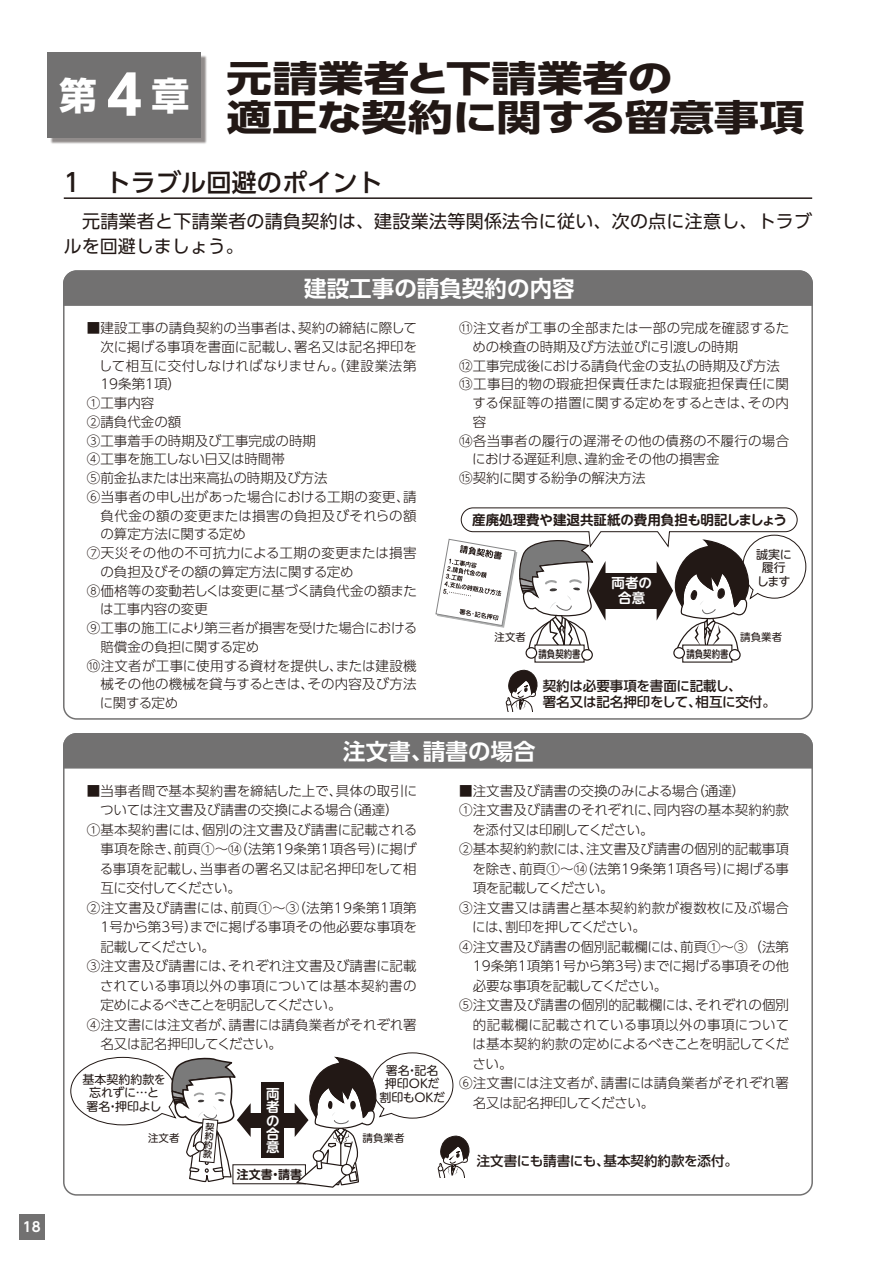
<style>
.page{position:relative;width:893px;height:1263px;background:#fff}
.page>*{position:absolute;margin:0;border:0;box-sizing:border-box;transform-origin:0 0}
.t1{font:700 37.8px "UD Shin Go Pr 6";color:#fff}
.t2{font:700 36.3px/39px "UD Shin Go Pr 6";letter-spacing:-.01em;color:#221815;scale:1.25 1}
.t3{font:500 25.2px "UD Shin Go Pr 6";color:#221815}
.t4{font:700 22.5px "UD Shin Go Pr 6 De";color:#fff}
.t5{font:18px/25.5px "UD Shin Go Pr 6";letter-spacing:.015em;color:#221815}
.t6{font:300 13.5px "UD Shin Go Pr 6";color:#221815}
.t7{font:300 13.5px "UD Shin Go Pr 6";letter-spacing:.025em;color:#221815}
.t8{font:300 13.5px "UD Shin Go Pr 6";letter-spacing:.035em;color:#221815}
.t9{font:300 13.5px "UD Shin Go Pr 6";letter-spacing:.03em;color:#221815}
.t10{font:500 13.5px/16.5px "UD Shin Go Pr 6";color:#221815}
.t11{font:300 13.5px "UD Shin Go Pr 6";letter-spacing:-.03em;color:#221815}
.t12{font:300 13.5px "UD Shin Go Pr 6";letter-spacing:-.025em;color:#221815}
.t13{font:300 13.5px "UD Shin Go Pr 6";letter-spacing:.02em;color:#221815}
.t14{font:700 13.5px "UD Shin M Go Pr 6 De";color:#221815}
.t15{font:300 13.5px "UD Shin Go Pr 6";letter-spacing:-.045em;color:#221815}
.t16{font:300 13.5px "UD Shin Go Pr 6";letter-spacing:-.075em;color:#221815}
.t17{font:300 13.5px "UD Shin Go Pr 6";letter-spacing:-.02em;color:#221815}
.t18{font:300 13.5px "UD Shin Go Pr 6";letter-spacing:-.05em;color:#221815}
.t19{font:700 13.5px/13.4px "UD Shin M Go Pr 6 De";color:#fff;text-align:center}
.t20{font:300 13.5px "UD Shin Go Pr 6";letter-spacing:-.09em;color:#221815}
.t21{font:700 13.5px "UD Shin Go Pr 6 De";color:#fff}
.t22{font:12px/13.5px "UD Shin M Go Pr 6";color:#221815;text-align:center}
.t23{font:700 12px "UD Shin M Go Pr 6 De";color:#221815}
.t24{font:10.5px "UD Shin M Go Pr 6";color:#221815}
.t25{font:500 10.5px "UD Shin M Go Pr 6";color:#221815;scale:.8 1}
.t26{font:500 9px/9px "UD Shin M Go Pr 6";color:#221815;text-align:justify}
.s1{font-size:54px}
</style>
<div class="page">
<svg style="left:63px;top:270px;width:750px;height:37px;background:#777676"></svg>
<div style="left:63px;top:733px;width:750px;height:36px;background:#727171"></div>
<div style="left:249px;top:1113px;width:48px;height:14px;background:#221815"></div>
<div style="left:261px;top:1082px;width:23px;height:76px;background:#221815"></div>
<div style="left:673px;top:647px;width:12px;height:12px;border:1px solid #221815;border-radius:50%"></div>
<div style="left:729px;top:649px;width:12px;height:12px;border:1px solid #221815;border-radius:50%"></div>
<div style="left:525px;top:647px;width:12px;height:12px;border:1px solid #221815;border-radius:50%"></div>
<div style="left:581px;top:649px;width:12px;height:12px;border:1px solid #221815;border-radius:50%"></div>
<svg style="left:435px;top:507px;width:372px;height:150px"></svg>
<svg style="left:70px;top:1056px;width:181px;height:140px"></svg>
<svg style="left:294px;top:1052px;width:176px;height:136px"></svg>
<svg style="left:506px;top:669px;width:32px;height:42px"></svg>
<hr style="left:64px;top:197px;width:748px;height:2px;background:#221815">
<div style="left:50px;top:55px;width:157px;height:89px;background:#221815;opacity:.5"></div>
<div style="left:48px;top:53px;width:153px;height:85px;background:#727171"></div>
<div style="left:19px;top:1214px;width:26px;height:25px;background:#727171"></div>
<p class="t21" style="left:23px;top:1216px;width:19px">18</p>
<h1 class="t1" style="left:59px;top:64px;width:132px">第<span class="s1">4</span>章</h1>
<h2 class="t2" style="left:226px;top:58px;width:464px">元請業者と下請業者の<br>適正な契約に関する留意事項</h2>
<h3 class="t3" style="left:64px;top:162px;width:321px">1　トラブル回避のポイント</h3>
<h3 class="t5" style="left:64px;top:208px;width:750px">　元請業者と下請業者の請負契約は、建設業法等関係法令に従い、次の点に注意し、トラブルを回避しましょう。</h3>
<h3 class="t4" style="left:304px;top:270px;width:272px">建設工事の請負契約の内容</h3>
<p class="t6" style="left:87px;top:317px;width:332px">■建設工事の請負契約の当事者は、契約の締結に際して</p>
<p class="t6" style="left:100px;top:336px;width:318px">次に掲げる事項を書面に記載し、署名又は記名押印を</p>
<p class="t9" style="left:99px;top:354px;width:319px">して相互に交付しなければなりません。（建設業法第</p>
<p class="t6" style="left:100px;top:373px;width:82px">19条第1項）</p>
<p class="t6" style="left:87px;top:392px;width:69px">①工事内容</p>
<p class="t6" style="left:87px;top:411px;width:96px">②請負代金の額</p>
<p class="t6" style="left:87px;top:429px;width:231px">③工事着手の時期及び工事完成の時期</p>
<p class="t17" style="left:87px;top:448px;width:199px">④工事を施工しない日又は時間帯</p>
<p class="t6" style="left:87px;top:467px;width:242px">⑤前金払または出来高払の時期及び方法</p>
<p class="t7" style="left:87px;top:486px;width:331px">⑥当事者の申し出があった場合における工期の変更、請</p>
<p class="t8" style="left:100px;top:504px;width:318px">負代金の額の変更または損害の負担及びそれらの額</p>
<p class="t6" style="left:100px;top:523px;width:147px">の算定方法に関する定め</p>
<p class="t8" style="left:87px;top:542px;width:331px">⑦天災その他の不可抗力による工期の変更または損害</p>
<p class="t6" style="left:100px;top:561px;width:255px">の負担及びその額の算定方法に関する定め</p>
<p class="t6" style="left:87px;top:579px;width:332px">⑧価格等の変動若しくは変更に基づく請負代金の額また</p>
<p class="t6" style="left:100px;top:598px;width:109px">は工事内容の変更</p>
<p class="t6" style="left:87px;top:617px;width:332px">⑨工事の施工により第三者が損害を受けた場合における</p>
<p class="t6" style="left:100px;top:636px;width:161px">賠償金の負担に関する定め</p>
<p class="t6" style="left:87px;top:654px;width:331px">⑩注文者が工事に使用する資材を提供し、または建設機</p>
<p class="t6" style="left:100px;top:673px;width:318px">械その他の機械を貸与するときは、その内容及び方法</p>
<p class="t6" style="left:100px;top:692px;width:80px">に関する定め</p>
<p class="t8" style="left:459px;top:317px;width:332px">⑪注文者が工事の全部または一部の完成を確認するた</p>
<p class="t6" style="left:472px;top:336px;width:267px">めの検査の時期及び方法並びに引渡しの時期</p>
<p class="t6" style="left:459px;top:354px;width:322px">⑫工事完成後における請負代金の支払の時期及び方法</p>
<p class="t9" style="left:459px;top:373px;width:331px">⑬工事目的物の瑕疵担保責任または瑕疵担保責任に関</p>
<p class="t6" style="left:473px;top:392px;width:318px">する保証等の措置に関する定めをするときは、その内</p>
<p class="t6" style="left:473px;top:411px;width:15px">容</p>
<p class="t13" style="left:459px;top:429px;width:331px">⑭各当事者の履行の遅滞その他の債務の不履行の場合</p>
<p class="t6" style="left:472px;top:448px;width:249px">における遅延利息、違約金その他の損害金</p>
<p class="t6" style="left:459px;top:467px;width:188px">⑮契約に関する紛争の解決方法</p>
<p class="t14" style="left:472px;top:508px;width:316px">産廃処理費や建退共証紙の費用負担も明記しましょう</p>
<p class="t22" style="left:756px;top:546px;width:37px">誠実に履行します</p>
<p class="t19" style="left:612px;top:575px;width:42px;line-height:15px">両者の合意</p>
<p class="t24" style="left:495px;top:628px;width:33px">注文者</p>
<p class="t24" style="left:740px;top:628px;width:43px">請負業者</p>
<p class="t25" style="left:539px;top:645px;width:54px">請負契約書</p>
<p class="t25" style="left:686px;top:645px;width:54px">請負契約書</p>
<p class="t10" style="left:543px;top:677px;width:235px">契約は必要事項を書面に記載し、<br>署名又は記名押印をして、相互に交付。</p>
<h3 class="t4" style="left:343px;top:733px;width:194px">注文書、請書の場合</h3>
<p class="t6" style="left:87px;top:780px;width:332px">■当事者間で基本契約書を締結した上で、具体の取引に</p>
<p class="t6" style="left:100px;top:799px;width:300px">ついては注文書及び請書の交換による場合（通達）</p>
<p class="t6" style="left:87px;top:819px;width:332px">①基本契約書には、個別の注文書及び請書に記載される</p>
<p class="t6" style="left:100px;top:838px;width:318px">事項を除き、前頁①～⑭（法第19条第1項各号）に掲げ</p>
<p class="t7" style="left:100px;top:858px;width:318px">る事項を記載し、当事者の署名又は記名押印をして相</p>
<p class="t15" style="left:100px;top:877px;width:142px">互に交付してください。</p>
<p class="t7" style="left:87px;top:897px;width:331px">②注文書及び請書には、前頁①～③（法第19条第1項第</p>
<p class="t6" style="left:100px;top:916px;width:318px">1号から第3号）までに掲げる事項その他必要な事項を</p>
<p class="t20" style="left:100px;top:936px;width:116px">記載してください。</p>
<p class="t6" style="left:87px;top:955px;width:331px">③注文書及び請書には、それぞれ注文書及び請書に記載</p>
<p class="t8" style="left:100px;top:975px;width:318px">されている事項以外の事項については基本契約書の</p>
<p class="t16" style="left:100px;top:994px;width:243px">定めによるべきことを明記してください。</p>
<p class="t6" style="left:87px;top:1013px;width:331px">④注文書には注文者が、請書には請負業者がそれぞれ署</p>
<p class="t12" style="left:100px;top:1033px;width:183px">名又は記名押印してください。</p>
<p class="t6" style="left:459px;top:779px;width:288px">■注文書及び請書の交換のみによる場合（通達）</p>
<p class="t6" style="left:459px;top:799px;width:331px">①注文書及び請書のそれぞれに、同内容の基本契約約款</p>
<p class="t11" style="left:472px;top:818px;width:183px">を添付又は印刷してください。</p>
<p class="t6" style="left:459px;top:838px;width:331px">②基本契約約款には、注文書及び請書の個別的記載事項</p>
<p class="t6" style="left:472px;top:857px;width:318px">を除き、前頁①～⑭（法第19条第1項各号）に掲げる事</p>
<p class="t15" style="left:473px;top:877px;width:142px">項を記載してください。</p>
<p class="t9" style="left:459px;top:896px;width:331px">③注文書又は請書と基本契約約款が複数枚に及ぶ場合</p>
<p class="t18" style="left:472px;top:916px;width:175px">には、割印を押してください。</p>
<p class="t6" style="left:459px;top:935px;width:331px">④注文書及び請書の個別記載欄には、前頁①～③ （法第</p>
<p class="t6" style="left:473px;top:955px;width:318px">19条第1項第1号から第3号）までに掲げる事項その他</p>
<p class="t11" style="left:473px;top:974px;width:196px">必要な事項を記載してください。</p>
<p class="t6" style="left:459px;top:994px;width:331px">⑤注文書及び請書の個別的記載欄には、それぞれの個別</p>
<p class="t7" style="left:473px;top:1013px;width:318px">的記載欄に記載されている事項以外の事項について</p>
<p class="t6" style="left:472px;top:1033px;width:318px">は基本契約約款の定めによるべきことを明記してくだ</p>
<p class="t6" style="left:472px;top:1052px;width:42px">さい。</p>
<p class="t6" style="left:459px;top:1072px;width:331px">⑥注文書には注文者が、請書には請負業者がそれぞれ署</p>
<p class="t12" style="left:473px;top:1091px;width:183px">名又は記名押印してください。</p>
<p class="t22" style="left:82px;top:1071px;width:85px">基本契約約款を忘れずに…と署名・押印よし</p>
<p class="t22" style="left:379px;top:1062px;width:67px">署名・記名押印OKだ割印もOKだ</p>
<p class="t19" style="left:266px;top:1086px;width:15px;text-align:justify">両者の合意</p>
<p class="t26" style="left:206px;top:1122px;width:6px;rotate:5deg">契約約款</p>
<p class="t24" style="left:148px;top:1129px;width:33px">注文者</p>
<p class="t24" style="left:363px;top:1129px;width:44px">請負業者</p>
<p class="t23" style="left:237px;top:1164px;width:67px">注文書・請書</p>
<p class="t10" style="left:477px;top:1152px;width:263px">注文書にも請書にも、基本契約約款を添付。</p>
</div>
